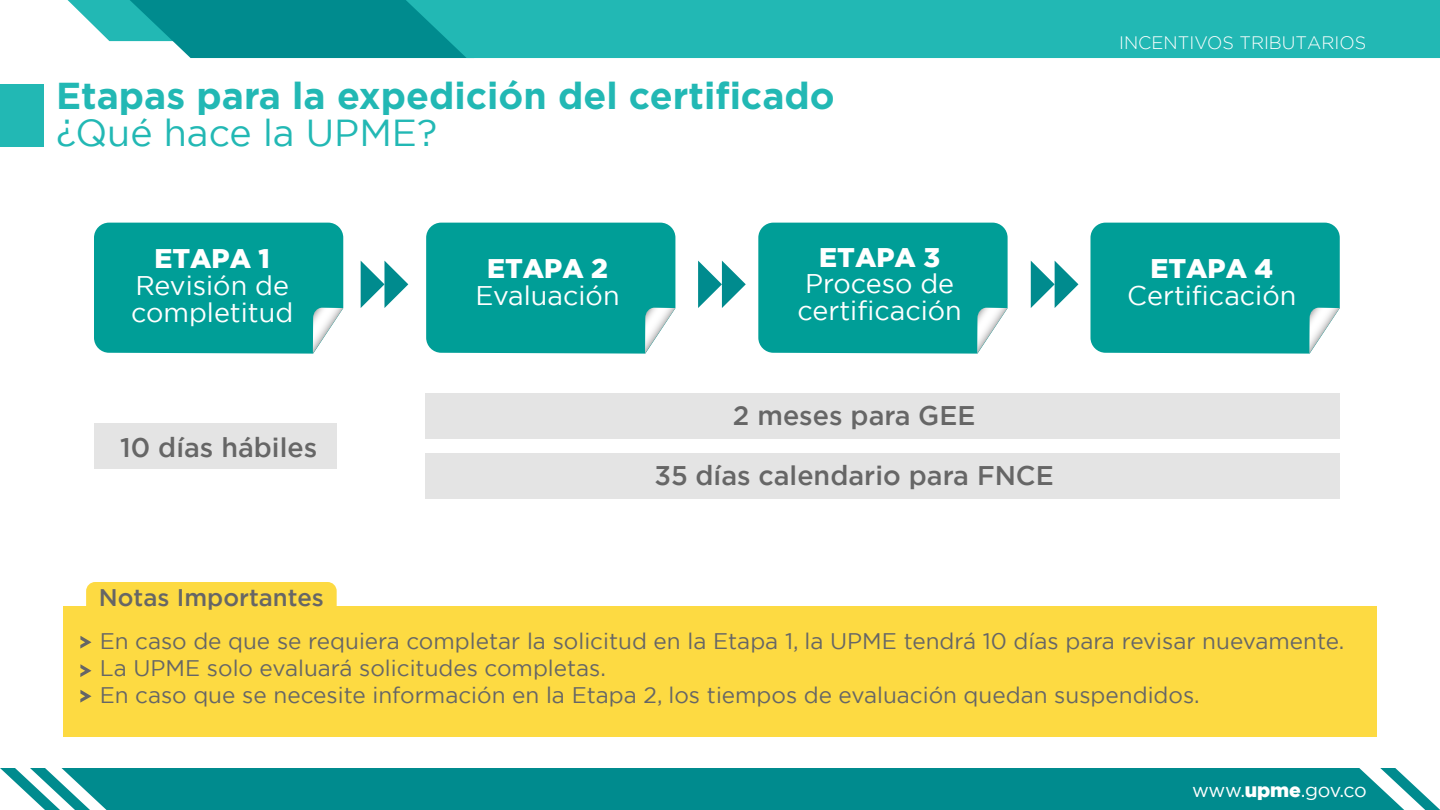
<style>
.page{position:relative;width:1440px;height:810px;background:#fff}
.page>*{position:absolute;margin:0;border:0;box-sizing:border-box;transform-origin:0 0}
.t1{font:700 37.5px "Gotham";color:#22b8b4}
.t2{font:37.5px "Gotham";color:#22b8b4}
.t3{font:27px/27px "Gotham";color:#fff}
.t4{font:500 27px "Gotham";color:#666}
.t5{font:900 27px "Gotham";color:#fff}
.t6{font:500 24px "Gotham";color:#666}
.t7{font:22.5px/27px "Gotham";color:#666}
.t8{font:19.5px "Gotham";letter-spacing:-.02em;color:#fff}
.t9{font:300 18px "Gotham";color:#fff}
.s1{font-weight:900}
</style>
<div class="page">
<div style="left:90px;top:768px;width:1290px;height:42px;background:#008b8e"></div>
<svg style="left:1380px;top:768px;width:60px;height:42px"></svg>
<svg style="left:0;top:768px;width:90px;height:42px"></svg>
<svg style="left:68px;top:0;width:338px;height:58px;background:#28a1a3"></svg>
<div style="left:406px;top:0;width:1034px;height:58px;background:#22b8b4"></div>
<div style="left:94px;top:223px;width:249px;height:131px;background:#009e97"></div>
<div style="left:426px;top:223px;width:249px;height:131px;background:#009e97"></div>
<div style="left:1090px;top:223px;width:250px;height:131px;background:#009e97"></div>
<div style="left:758px;top:223px;width:249px;height:131px;background:#009e97"></div>
<div style="left:63px;top:606px;width:1314px;height:130px;background:#fdda42"></div>
<div style="left:94px;top:423px;width:243px;height:46px;background:#e4e4e4"></div>
<svg style="left:361px;top:261px;width:47px;height:47px"></svg>
<svg style="left:698px;top:261px;width:48px;height:47px"></svg>
<svg style="left:1031px;top:261px;width:47px;height:47px"></svg>
<div style="left:426px;top:393px;width:914px;height:46px;background:#e4e4e4"></div>
<div style="left:426px;top:454px;width:914px;height:45px;background:#e4e4e4"></div>
<div style="left:86px;top:582px;width:251px;height:40px;background:#fdda42;border-radius:9px"></div>
<svg style="left:80px;top:636px;width:12px;height:13px"></svg>
<svg style="left:80px;top:664px;width:12px;height:13px"></svg>
<svg style="left:80px;top:690px;width:12px;height:13px"></svg>
<div style="left:0;top:84px;width:44px;height:63px;background:#22b8b4"></div>
<h1 class="t1" style="left:56px;top:71px;width:780px">Etapas para la expedición del certificado</h1>
<h1 class="t2" style="left:56px;top:109px;width:383px">¿Qué hace la UPME?</h1>
<p class="t5" style="left:154px;top:240px;width:117px">ETAPA 1</p>
<p class="t3" style="left:131px;top:271px;width:164px">Revisión de completitud</p>
<p class="t4" style="left:120px;top:429px;width:198px">10 días hábiles</p>
<p class="t6" style="left:99px;top:581px;width:226px">Notas Importantes</p>
<p class="t5" style="left:487px;top:249px;width:122px">ETAPA 2</p>
<p class="t3" style="left:475px;top:281px;width:146px">Evaluación</p>
<p class="t5" style="left:819px;top:238px;width:122px">ETAPA 3</p>
<p class="t3" style="left:797px;top:270px;width:166px">Proceso de certificación</p>
<p class="t4" style="left:733px;top:398px;width:244px">2 meses para GEE</p>
<p class="t4" style="left:654px;top:458px;width:401px">35 días calendario para FNCE</p>
<p class="t9" style="left:1119px;top:31px;width:249px">INCENTIVOS TRIBUTARIOS</p>
<p class="t5" style="left:1150px;top:249px;width:124px">ETAPA 4</p>
<p class="t3" style="left:1127px;top:281px;width:171px">Certificación</p>
<p class="t7" style="left:100px;top:627px;width:1246px">En caso de que se requiera completar la solicitud en la Etapa 1, la UPME tendrá 10 días para revisar nuevamente.<br>La UPME solo evaluará solicitudes completas.<br>En caso que se necesite información en la Etapa 2, los tiempos de evaluación quedan suspendidos.</p>
<p class="t8" style="left:1192px;top:778px;width:176px">www.<span class="s1">upme</span>.gov.co</p>
</div>
